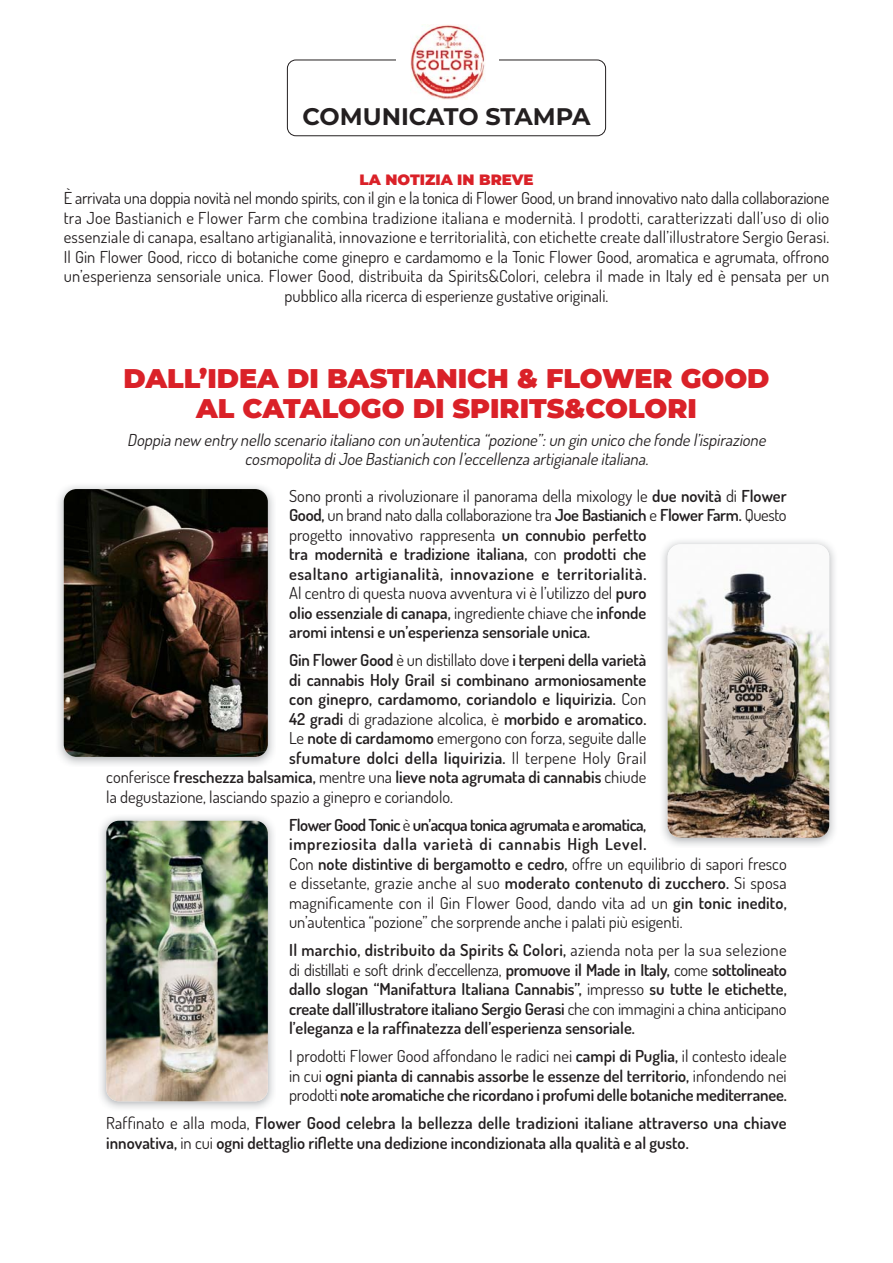
<style>
.page{position:relative;width:893px;height:1263px;background:#fff}
.page>*{position:absolute;margin:0;border:0;box-sizing:border-box;transform-origin:0 0}
.t1{font:900 27px/30px "Montserrat";color:#da2128;text-align:center}
.t2{font:700 24px "Montserrat";letter-spacing:-.005em;color:#231f20}
.t3{font:600 16.5px/19.5px "Dosis";color:#231f20}
.t4{font:16.5px/19.5px "Dosis";color:#231f20;text-align:center}
.t5{font:italic 16.5px/19.5px "Dosis";color:#231f20;text-align:center}
.t6{font:600 16.5px "Dosis";letter-spacing:.02em;color:#231f20}
.t7{font:900 15px "Montserrat";color:#da2128}
.s1{font-weight:400}
.s2{font-weight:600}
</style>
<div class="page">
<div style="left:287px;top:60px;width:319px;height:76px;border:1px solid #231f20;border-radius:9px"></div>
<div style="left:397px;top:21px;width:102px;height:81px;background:#fff"></div>
<img style="left:410px;top:24px;width:75px;height:75px">
<img style="left:58px;top:486px;width:216px;height:279px">
<img style="left:64px;top:489px;width:204px;height:268px;border-radius:13px">
<img style="left:100px;top:817px;width:174px;height:292px">
<img style="left:106px;top:821px;width:162px;height:280px;border-radius:13px">
<img style="left:662px;top:541px;width:173px;height:305px">
<img style="left:668px;top:544px;width:161px;height:294px;border-radius:13px">
<h2 class="t2" style="left:302px;top:106px;width:290px">COMUNICATO STAMPA</h2>
<p class="t7" style="left:359px;top:173px;width:176px">LA NOTIZIA IN BREVE</p>
<p class="t4" style="left:64px;top:190px;width:767px">È arrivata una doppia novità nel mondo spirits, con il gin e la tonica di Flower Good, un brand innovativo nato dalla collaborazione tra Joe Bastianich e Flower Farm che combina tradizione italiana e modernità. I prodotti, caratterizzati dall’uso di olio essenziale di canapa, esaltano artigianalità, innovazione e territorialità, con etichette create dall’illustratore Sergio Gerasi.<br>Il Gin Flower Good, ricco di botaniche come ginepro e cardamomo e la Tonic Flower Good, aromatica e agrumata, offrono un’esperienza sensoriale unica. Flower Good, distribuita da Spirits&amp;Colori, celebra il made in Italy ed è pensata per un pubblico alla ricerca di esperienze gustative originali.</p>
<h1 class="t1" style="left:123px;top:365px;width:648px">DALL’IDEA DI BASTIANICH &amp; FLOWER GOOD<br>AL CATALOGO DI SPIRITS&amp;COLORI</h1>
<p class="t5" style="left:127px;top:431px;width:643px">Doppia new entry nello scenario italiano con un’autentica “pozione”:un gin unico che fonde l’ispirazione cosmopolita diJoe Bastianich con l’eccellenza artigianale italiana.</p>
<p class="t3" style="left:289px;top:487px;width:499px"><span class="s1">Sono pronti a rivoluzionare il panorama della mixology le</span> due novità <span class="s1">di</span> Flower Good, <span class="s1">un brand nato dalla collaborazione tra</span> Joe Bastianich <span class="s1">e</span> Flower Farm. <span class="s1">Questo progetto innovativo rappresenta</span> un connubio perfetto<br>tra modernità e tradizione italiana, <span class="s1">con</span> prodotti che<br>esaltano artigianalità, innovazione e territorialità.<br><span class="s1">Al centro di questa nuova avventura vi è l’utilizzo del</span> puro<br>olio essenziale di canapa, <span class="s1">ingrediente chiave che</span> infonde<br>aromi intensi e un’esperienza sensoriale unica.</p>
<p class="t3" style="left:289px;top:652px;width:359px">Gin Flower Good <span class="s1">è un distillato dove</span> i terpeni della varietà</p>
<p class="t3" style="left:289px;top:671px;width:359px">di cannabis Holy Grail si combinano armoniosamente</p>
<p class="t3" style="left:289px;top:691px;width:359px">con ginepro, cardamomo, coriandolo e liquirizia. <span class="s1">Con</span></p>
<p class="t3" style="left:289px;top:710px;width:359px">42 gradi <span class="s1">di gradazione alcolica, è</span> morbido e aromatico.</p>
<p class="t4" style="left:289px;top:730px;width:359px">Le <span class="s2">note di cardamomo</span> emergono con forza, seguite dalle</p>
<p class="t6" style="left:289px;top:751px;width:359px">sfumature dolci della liquirizia. <span class="s1">Il terpene Holy Grail</span></p>
<p class="t3" style="left:106px;top:769px;width:541px"><span class="s1">conferisce</span> freschezza balsamica, <span class="s1">mentre una</span> lieve nota agrumata di cannabis <span class="s1">chiude</span></p>
<p class="t4" style="left:106px;top:788px;width:348px">la degustazione, lasciando spazio a ginepro e coriandolo.</p>
<p class="t4" style="left:289px;top:816px;width:499px;text-align:left"><span class="s2">Flower Good Tonic</span> è <span class="s2">un’acqua tonica agrumata e aromatica,<br>impreziosita dalla varietà di cannabis High Level.<br></span>Con <span class="s2">note distintive di bergamotto e cedro,</span> offre un equilibrio di sapori fresco e dissetante, grazie anche al suo <span class="s2">moderato contenuto di zucchero.</span> Si sposa magnificamente con il Gin Flower Good, dando vita ad un <span class="s2">gin tonic inedito, </span>un’autentica “pozione” che sorprende anche i palati più esigenti.</p>
<p class="t3" style="left:289px;top:942px;width:499px;text-align:justify">Il marchio, distribuito da Spirits &amp; Colori, <span class="s1">azienda nota per la sua selezione di distillati e soft drink d’eccellenza,</span> promuove il Made in Italy, <span class="s1">come</span> sottolineato dallo slogan “Manifattura Italiana Cannabis”, <span class="s1">impresso</span> su tutte le etichette, create dall’illustratore italiano Sergio Gerasi <span class="s1">che con immagini a china anticipano </span>l’eleganza e la raffinatezza dell’esperienza sensoriale.</p>
<p class="t3" style="left:289px;top:1048px;width:499px;text-align:justify"><span class="s1">I prodotti Flower Good affondano le radici nei</span> campi di Puglia, <span class="s1">il contesto ideale in cui</span> ogni pianta di cannabis assorbe le essenze del territorio, <span class="s1">infondendo nei prodotti</span> note aromatiche che ricordano i profumi delle botaniche mediterranee.</p>
<p class="t3" style="left:106px;top:1115px;width:682px"><span class="s1">Raffinato e alla moda,</span> Flower Good celebra la bellezza delle tradizioni italiane attraverso una chiave innovativa, <span class="s1">in cui</span> ogni dettaglio riflette una dedizione incondizionata alla qualità e al gusto.</p>
</div>
